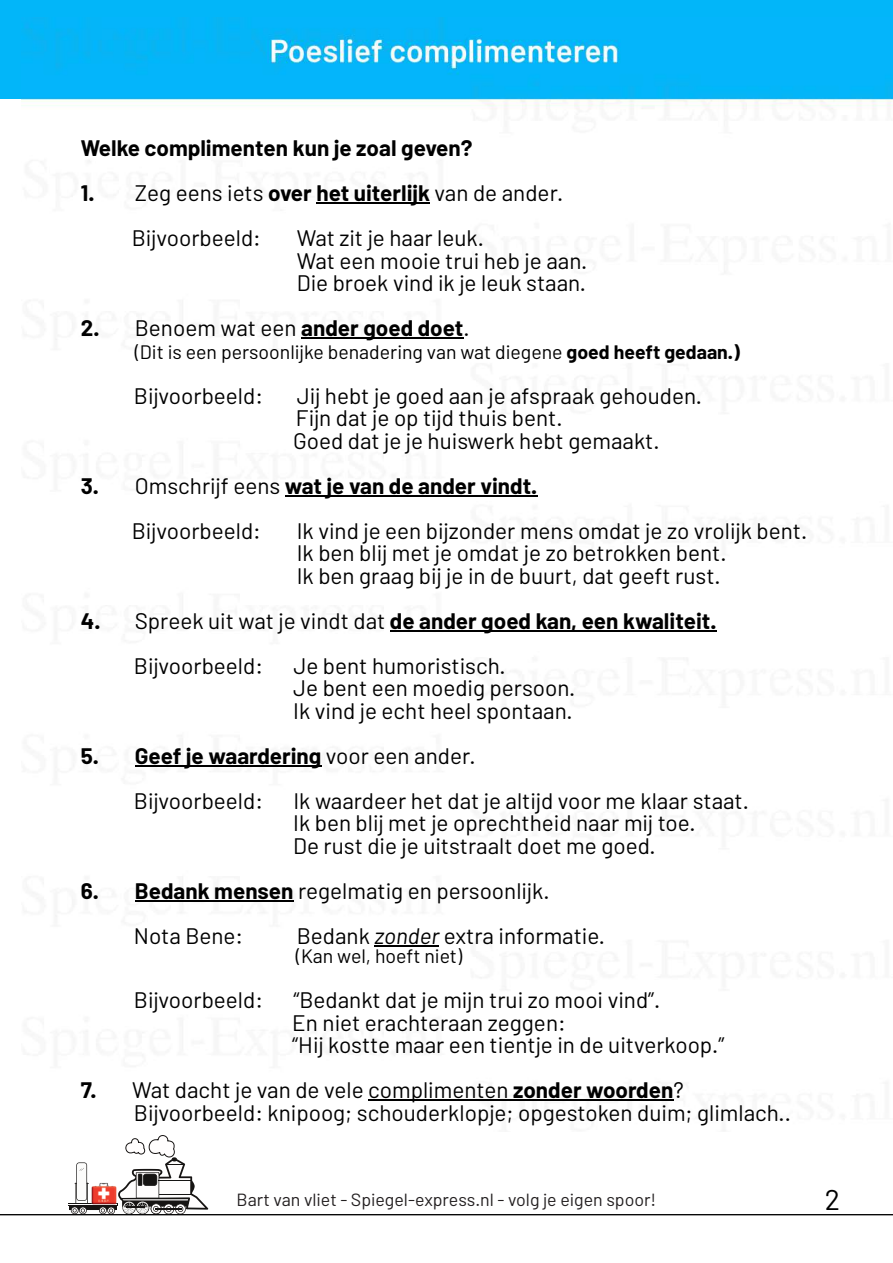
<style>
.page{position:relative;width:893px;height:1263px;background:#fff}
.page>*{position:absolute;margin:0;border:0;box-sizing:border-box;transform-origin:0 0}
.t1{font:28.5px "Barlow";color:#000}
.t2{font:22.5px/22.5px "Barlow";color:#000}
.t3{font:700 22.5px "Barlow";color:#000}
.t4{font:19.5px "Barlow";color:#000}
.t5{font:17.7px "Barlow";color:#231f20}
.s1{font-weight:700}
.s2{font-weight:400}
.s3{font-style:italic}
</style>
<div class="page">
<div style="left:0;top:0;width:893px;height:99px;background:#02b6f9"></div>
<svg style="left:0;top:1135px;width:893px;height:81px"></svg>
<img style="left:21px;top:25px;width:872px;height:1106px">
<hr style="left:316px;top:203px;width:114px;height:1px;background:#000">
<hr style="left:301px;top:338px;width:162px;height:1px;background:#000">
<hr style="left:285px;top:495px;width:252px;height:1px;background:#000">
<hr style="left:390px;top:630px;width:326px;height:1px;background:#000">
<hr style="left:135px;top:765px;width:186px;height:1px;background:#000">
<hr style="left:135px;top:900px;width:159px;height:1px;background:#000">
<hr style="left:374px;top:945px;width:65px;height:1px;background:#000">
<hr style="left:368px;top:1100px;width:305px;height:1px;background:#000">
<p class="t3" style="left:81px;top:134px;width:393px">Welke complimenten kun je zoal geven?</p>
<p class="t2" style="left:132px;top:170px;width:433px;line-height:45px;text-indent:-51px"><span class="s1">1.</span> Zeg eens iets <span class="s1">over het uiterlijk</span> van de ander.<br>Bijvoorbeeld:</p>
<p class="t2" style="left:297px;top:226px;width:292px">Wat zit je haar leuk.<br>Wat een mooie trui heb je aan.<br>Die broek vind ik je leuk staan.</p>
<p class="t3" style="left:81px;top:314px;width:390px">2. <span class="s2">Benoem wat een</span> ander goed doet<span class="s2">.</span></p>
<p class="t4" style="left:135px;top:339px;width:606px">(Dit is een persoonlijke benadering van wat diegene <span class="s1">goed heeft gedaan.)</span></p>
<p class="t2" style="left:134px;top:383px;width:131px">Bijvoorbeeld:</p>
<p class="t2" style="left:293px;top:383px;width:410px">Jij hebt je goed aan je afspraak gehouden.<br>Fijn dat je op tijd thuis bent.<br>Goed dat je je huiswerk hebt gemaakt.</p>
<p class="t2" style="left:132px;top:462px;width:407px;line-height:45px;text-indent:-51px"><span class="s1">3.</span> Omschrijf eens <span class="s1">wat je van de ander vindt.<br></span>Bijvoorbeeld:</p>
<p class="t2" style="left:297px;top:518px;width:512px">Ik vind je een bijzonder mens omdat je zo vrolijk bent.<br>Ik ben blij met je omdat je zo betrokken bent.<br>Ik ben graag bij je in de buurt, dat geeft rust.</p>
<p class="t2" style="left:134px;top:597px;width:584px;line-height:45px;text-indent:-53px"><span class="s1">4.</span> Spreek uit wat je vindt dat <span class="s1">de ander goed kan, een kwaliteit.<br></span>Bijvoorbeeld:</p>
<p class="t2" style="left:293px;top:653px;width:284px">Je bent humoristisch.<br>Je bent een moedig persoon.<br>Ik vind je echt heel spontaan.</p>
<p class="t2" style="left:134px;top:732px;width:343px;line-height:45px;text-indent:-53px"><span class="s1">5. Geef je waardering</span> voor een ander.<br>Bijvoorbeeld:</p>
<p class="t2" style="left:293px;top:788px;width:457px">Ik waardeer het dat je altijd voor me klaar staat.<br>Ik ben blij met je oprechtheid naar mij toe.<br>De rust die je uitstraalt doet me goed.</p>
<p class="t2" style="left:134px;top:867px;width:417px;line-height:45px;text-indent:-53px"><span class="s1">6. Bedank mensen</span> regelmatig en persoonlijk.<br>Nota Bene:</p>
<p class="t2" style="left:297px;top:923px;width:310px">Bedank <span class="s3">zonder</span> extra informatie.</p>
<p class="t4" style="left:296px;top:944px;width:168px">(Kan wel, hoeft niet)</p>
<p class="t2" style="left:134px;top:988px;width:131px">Bijvoorbeeld:</p>
<p class="t2" style="left:292px;top:988px;width:434px">“Bedankt dat je mijn trui zo mooi vind”.<br>En niet erachteraan zeggen:<br>“Hij kostte maar een tientje in de uitverkoop.”</p>
<p class="t2" style="left:134px;top:1078px;width:658px;text-indent:-53px"><span class="s1">7.</span> Wat dacht je van de vele complimenten <span class="s1">zonder woorden</span>?<br>Bijvoorbeeld: knipoog; schouderklopje; opgestoken duim; glimlach..</p>
<p class="t5" style="left:237px;top:1188px;width:421px">Bart van vliet - Spiegel-express.nl - volg je eigen spoor!</p>
<p class="t1" style="left:825px;top:1181px;width:17px">2</p>
</div>
